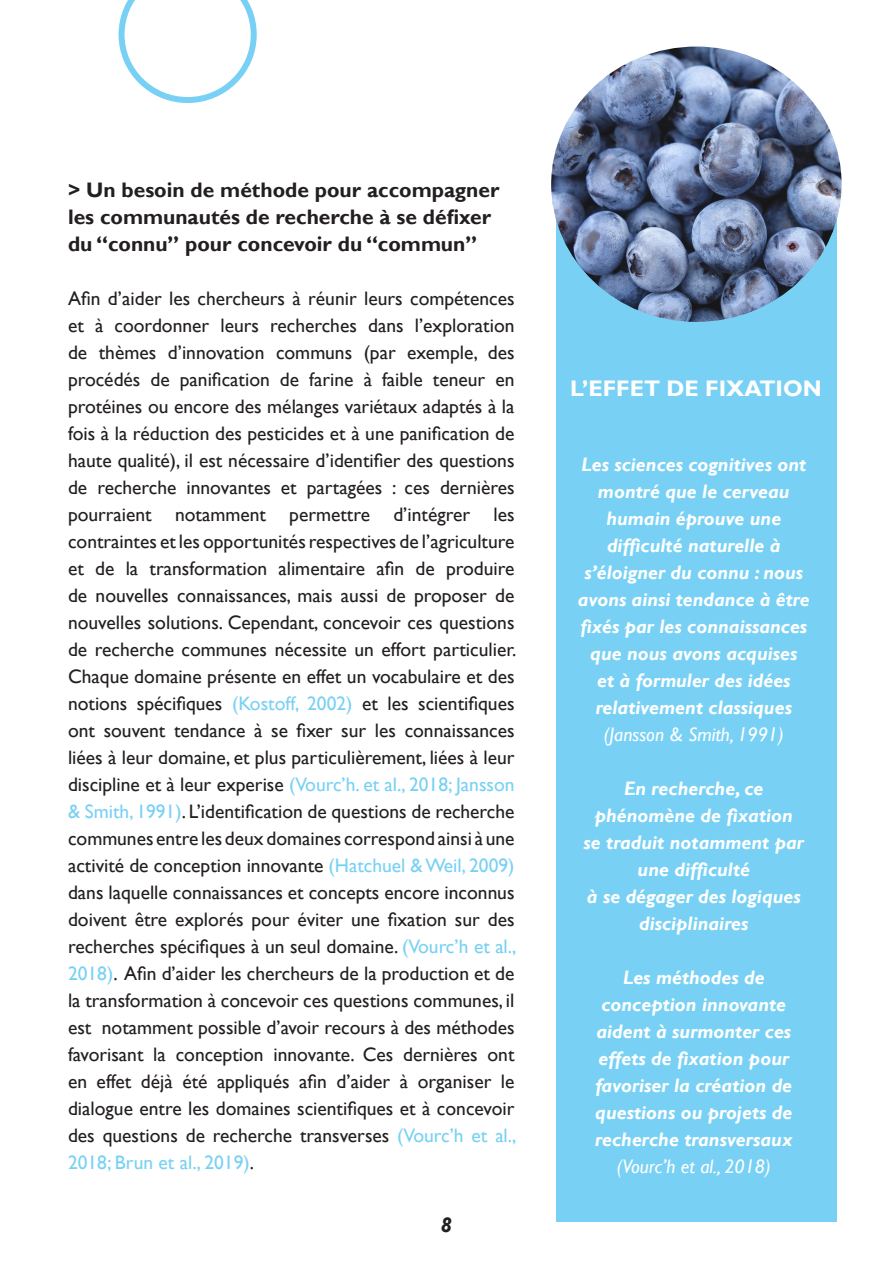
<style>
.page{position:relative;width:893px;height:1263px;background:#fff}
.page>*{position:absolute;margin:0;border:0;box-sizing:border-box;transform-origin:0 0}
.t1{font:700 22.5px "Gill Sans";color:#fff}
.t2{font:700 21px/27px "Gill Sans";color:#231f20}
.t3{font:italic 700 21px "Gill Sans";color:#231f20}
.t4{font:19.5px/27px "Gill Sans";color:#231f20;text-align:justify}
.t5{font:italic 700 19.5px/27px "Gill Sans";color:#fff;text-align:center}
.t6{font:italic 19.5px "Gill Sans";color:#fff}
.s1{color:#78d1f4}
</style>
<div class="page">
<div style="left:556px;top:184px;width:280px;height:1037px;background:#78d1f5"></div>
<svg style="left:119px;top:0;width:138px;height:103px"></svg>
<img style="left:551px;top:47px;width:291px;height:275px">
<p class="t2" style="left:68px;top:177px;width:433px">&gt; Un besoin de méthode pour accompagner les communautés de recherche à se défixer du “connu” pour concevoir du “commun”</p>
<p class="t4" style="left:68px;top:285px;width:450px">Afin d’aider les chercheurs à réunir leurs compétences et à coordonner leurs recherches dans l’exploration de thèmes d’innovation communs (par exemple, des procédés de panification de farine à faible teneur en protéines ou encore des mélanges variétaux adaptés à la fois à la réduction des pesticides et à une panification de haute qualité), il est nécessaire d’identifier des questions de recherche innovantes et partagées : ces dernières pourraient notamment permettre d’intégrer les contraintes et les opportunités respectives de l’agriculture et de la transformation alimentaire afin de produire de nouvelles connaissances, mais aussi de proposer de nouvelles solutions. Cependant, concevoir ces questions de recherche communes nécessite un effort particulier.<br>Chaque domaine présente en effet un vocabulaire et des notions spécifiques <span class="s1">(Kostoff, 2002)</span> et les scientifiques ont souvent tendance à se fixer sur les connaissances liées à leur domaine, et plus particulièrement, liées à leur discipline et à leur experise <span class="s1">(Vourc’h. et al., 2018; Jansson &amp; Smith, 1991)</span>. L’identification de questions de recherche communes entre les deux domaines correspond ainsi à une activité de conception innovante <span class="s1">(Hatchuel &amp; Weil, 2009) </span>dans laquelle connaissances et concepts encore inconnus doivent être explorés pour éviter une fixation sur des recherches spécifiques à un seul domaine. <span class="s1">(Vourc’h et al., 2018)</span>. Afin d’aider les chercheurs de la production et de la transformation à concevoir ces questions communes, il est notamment possible d’avoir recours à des méthodes favorisant la conception innovante. Ces dernières ont en effet déjà été appliqués afin d’aider à organiser le dialogue entre les domaines scientifiques et à concevoir des questions de recherche transverses <span class="s1">(Vourc’h et al., 2018; Brun et al., 2019)</span>.</p>
<p class="t3" style="left:441px;top:1212px;width:13px">8</p>
<p class="t1" style="left:570px;top:375px;width:253px">L’EFFET DE FIXATION</p>
<p class="t5" style="left:578px;top:452px;width:233px">Les sciences cognitives ont montré que le cerveau humain éprouve une difficulté naturelle à s’éloigner du connu : nous avons ainsi tendance à être fixés par les connaissances que nous avons acquises<br>et à formuler des idées relativement classiques</p>
<p class="t6" style="left:604px;top:723px;width:181px">(Jansson &amp; Smith, 1991)</p>
<p class="t5" style="left:584px;top:776px;width:222px">En recherche, ce phénomène de fixation<br>se traduit notamment par une difficulté</p>
<p class="t5" style="left:587px;top:884px;width:215px">à se dégager des logiques disciplinaires</p>
<p class="t5" style="left:595px;top:965px;width:199px">Les méthodes de conception innovante aident à surmonter ces effets de fixation pour favoriser la création de questions ou projets de recherche transversaux</p>
<p class="t6" style="left:617px;top:1155px;width:155px">(Vourc’h et al., 2018)</p>
</div>
